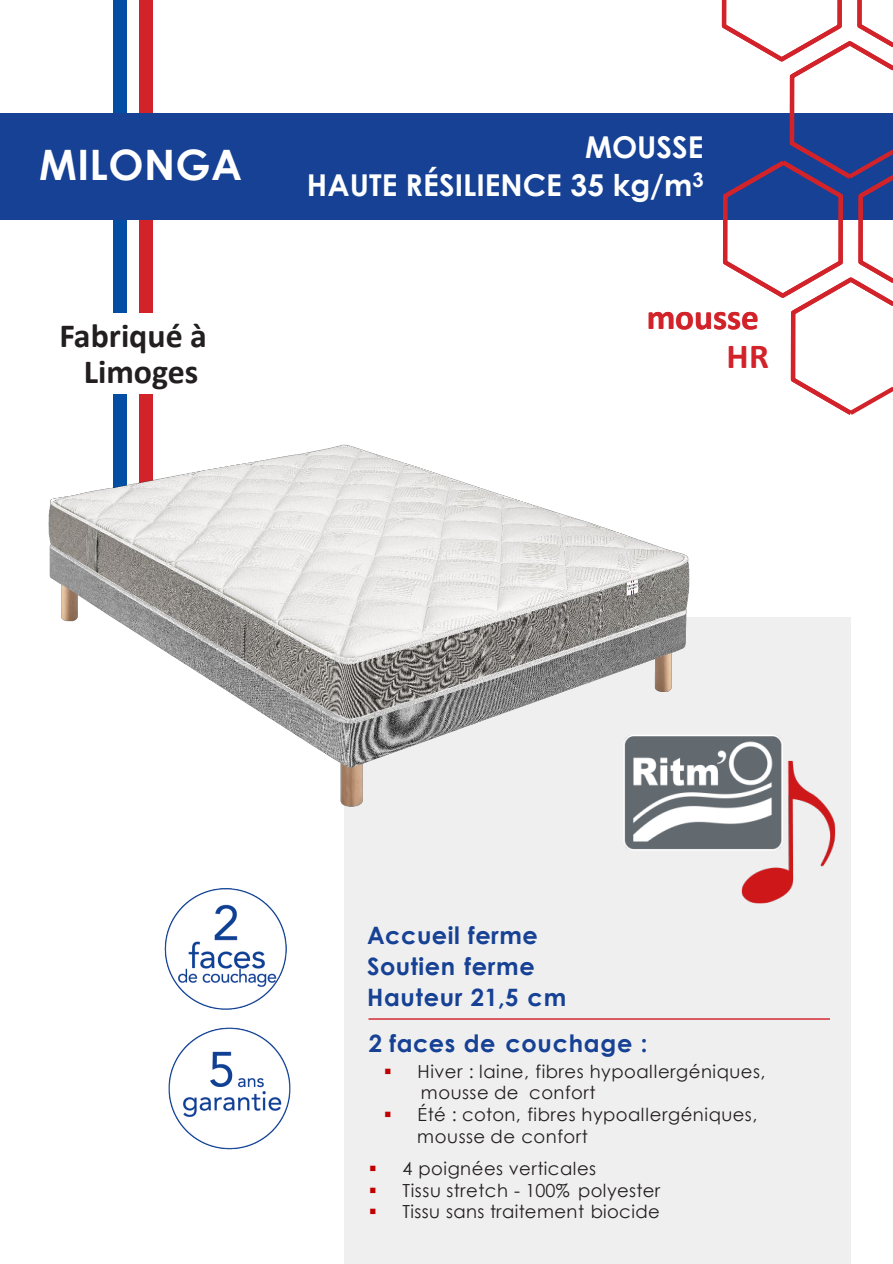
<style>
.page{position:relative;width:893px;height:1264px;background:#fff}
.page>*{position:absolute;margin:0;border:0;box-sizing:border-box;transform-origin:0 0}
.t1{font:700 42px "Century Gothic";letter-spacing:.01em;color:#fff}
.t2{font:700 35.25px "Calibri";color:#d2232a}
.t3{font:700 33.9px/36px "Calibri";color:#231f20;text-align:center}
.t4{font:700 30px "Century Gothic";color:#fff}
.t5{font:700 24px "Century Gothic";letter-spacing:.025em;color:#164194}
.t6{font:18px "Century Gothic";letter-spacing:.025em;color:#231f20}
.s1{color:#c00000}
</style>
<div class="page">
<div style="left:344px;top:617px;width:506px;height:646px;background:#efeff0"></div>
<div style="left:113px;top:0;width:14px;height:505px;background:#034ea2"></div>
<div style="left:139px;top:0;width:13px;height:505px;background:#d2232a"></div>
<div style="left:47px;top:313px;width:172px;height:80px;background:#fff"></div>
<div style="left:0;top:113px;width:892px;height:107px;background:#164194"></div>
<svg style="left:721px;top:0;width:171px;height:415px"></svg>
<img style="left:164px;top:888px;width:123px;height:122px">
<img style="left:168px;top:1027px;width:123px;height:123px">
<img style="left:822px;top:713px;width:29px;height:237px">
<img style="left:624px;top:735px;width:198px;height:169px">
<hr style="left:368px;top:1018px;width:461px;height:1px;background:#d2232a">
<img style="left:48px;top:438px;width:647px;height:376px">
<p class="t1" style="left:39px;top:133px;width:204px">MILONGA</p>
<h3 class="t3" style="left:59px;top:317px;width:149px">Fabriqué à<br>Limoges</h3>
<p class="t4" style="left:585px;top:125px;width:120px">MOUSSE</p>
<p class="t4" style="left:307px;top:162px;width:398px">HAUTE RÉSILIENCE 35 kg/m<sup>3</sup></p>
<h2 class="t2" style="left:646px;top:293px;width:114px">mousse</h2>
<h2 class="t2" style="left:726px;top:332px;width:44px">HR</h2>
<p class="t5" style="left:367px;top:917px;width:172px">Accueil ferme</p>
<p class="t5" style="left:367px;top:947px;width:169px">Soutien ferme</p>
<p class="t5" style="left:367px;top:978px;width:201px">Hauteur 21,5 cm</p>
<p class="t5" style="left:369px;top:1024px;width:280px">2 faces de couchage :</p>
<p class="t6" style="left:384px;top:1058px;width:383px"><span class="s1">▪</span> Hiver : laine, fibres hypoallergéniques,</p>
<p class="t6" style="left:421px;top:1079px;width:176px">mousse de confort</p>
<p class="t6" style="left:384px;top:1101px;width:375px"><span class="s1">▪</span> Été : coton, fibres hypoallergéniques,</p>
<p class="t6" style="left:417px;top:1123px;width:172px">mousse de confort</p>
<p class="t6" style="left:369px;top:1155px;width:229px"><span class="s1">▪</span> 4 poignées verticales</p>
<p class="t6" style="left:369px;top:1177px;width:293px"><span class="s1">▪</span> Tissu stretch - 100% polyester</p>
<p class="t6" style="left:369px;top:1198px;width:292px"><span class="s1">▪</span> Tissu sans traitement biocide</p>
</div>
